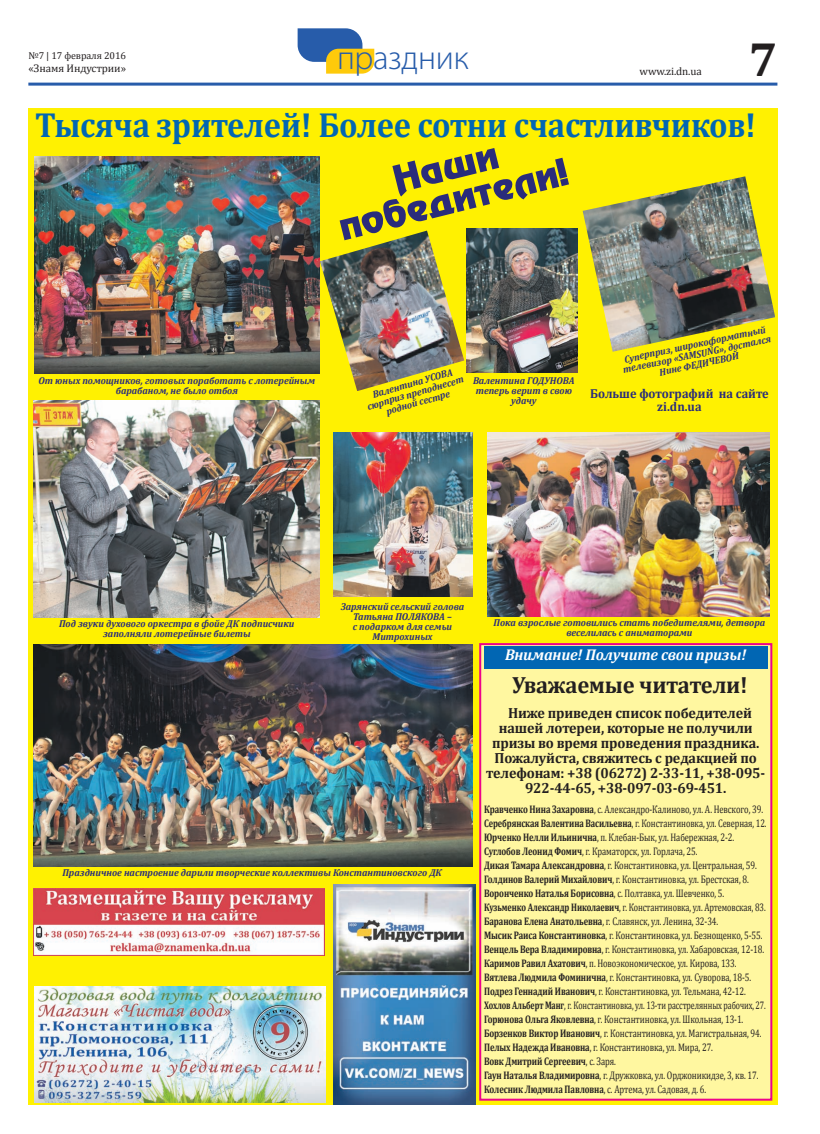
<style>
.page{position:relative;width:820px;height:1134px;background:#fff}
.page>*{position:absolute;margin:0;border:0;box-sizing:border-box;transform-origin:0 0}
.t1{font:700 48.3px "Cambria";color:#231f20}
.t2{font:41.2px/33px "Regata";color:#2a2c7b;text-align:center;scale:1.06 1}
.t3{font:700 35px "Cambria";letter-spacing:-.01em;color:#0166b3;scale:.93 1}
.t4{font:300 34.2px "Myriad Pro";letter-spacing:-.01em;color:#275caa}
.t5{font:700 23.5px "Cambria";letter-spacing:-.01em;color:#231f20;scale:.96 1}
.t6{font:italic 700 15.7px "Cambria";letter-spacing:-.01em;color:#fff}
.t7{font:700 14.7px/15px "Cambria";letter-spacing:-.01em;color:#231f20;text-align:center;scale:.96 1}
.t8{font:700 13px/13px "Cambria";color:#2a2c7b;text-align:center;scale:.95 1}
.t9{font:11px/14px "Cambria";letter-spacing:-.01em;color:#231f20;scale:.77 1}
.t10{font:11px "Cambria";letter-spacing:-.01em;color:#231f20}
.t11{font:italic 700 10px/10px "Cambria";color:#2a2c7b;text-align:center;scale:.95 1}
.t12{font:10px "Cambria";letter-spacing:-.01em;color:#231f20}
.s1{font-weight:700}
</style>
<div class="page">
<hr style="left:28px;top:83px;width:749px;height:3px;background:#275caa">
<div style="left:28px;top:108px;width:749px;height:996px;background:#fff101"></div>
<svg style="left:297px;top:28px;width:77px;height:46px"></svg>
<img style="left:33px;top:888px;width:291px;height:67px">
<img style="left:34px;top:986px;width:291px;height:117px">
<img style="left:333px;top:884px;width:142px;height:220px">
<div style="left:480px;top:644px;width:291px;height:456px;background:#fff7a0"></div>
<div style="left:484px;top:646px;width:283px;height:23px;background:#0166b3"></div>
<div style="left:479px;top:643px;width:293px;height:458px;border:2px solid #ed028c"></div>
<img style="left:33px;top:644px;width:439px;height:222px">
<img style="left:34px;top:400px;width:285px;height:217px">
<img style="left:35px;top:156px;width:284px;height:217px">
<img style="left:487px;top:433px;width:282px;height:183px">
<img style="left:333px;top:432px;width:139px;height:164px">
<img style="left:320px;top:231px;width:144px;height:160px">
<img style="left:466px;top:228px;width:111px;height:144px">
<img style="left:582px;top:176px;width:192px;height:176px">
<p class="t1" style="left:748px;top:25px;width:30px">7</p>
<p class="t4" style="left:337px;top:39px;width:133px">праздник</p>
<p class="t12" style="left:28px;top:50px;width:99px">№7 | 17 февраля 2016</p>
<p class="t10" style="left:28px;top:62px;width:99px">«Знамя Индустрии»</p>
<p class="t10" style="left:639px;top:64px;width:64px">www.zi.dn.ua</p>
<p class="t3" style="left:35px;top:100px;width:776px">Тысяча зрителей! Более сотни счастливчиков!</p>
<p class="t2" style="left:327px;top:180px;width:223px;rotate:-14deg">Наши победители!</p>
<p class="t11" style="left:39px;top:375px;width:292px">От юных помощников, готовых поработать с лотерейным барабаном, не было отбоя</p>
<p class="t11" style="left:363px;top:392px;width:106px;rotate:-16deg">Валентина Усова сюрприз преподнесет родной сестре</p>
<p class="t11" style="left:473px;top:376px;width:109px">Валентина Годунова теперь верит в свою удачу</p>
<p class="t11" style="left:619px;top:355px;width:161px;rotate:-12deg">Суперприз, широкоформатный телевизор «SAMSUNG», достался<br>Нине Федичевой</p>
<p class="t8" style="left:589px;top:386px;width:190px">Больше фотографий на сайте zi.dn.ua</p>
<p class="t11" style="left:59px;top:618px;width:249px">Под звуки духового оркестра в фойе ДК подписчики заполняли лотерейные билеты</p>
<p class="t11" style="left:340px;top:601px;width:131px">Зарянский сельский голова<br>Татьяна Полякова –<br>с подарком для семьи<br>Митрохиных</p>
<p class="t11" style="left:493px;top:617px;width:287px">Пока взрослые готовились стать победителями, детвора веселилась с аниматорами</p>
<p class="t11" style="left:62px;top:867px;width:400px">Праздничное настроение дарили творческие коллективы Константиновского ДК</p>
<p class="t6" style="left:505px;top:645px;width:243px">Внимание! Получите свои призы!</p>
<p class="t5" style="left:512px;top:668px;width:247px">Уважаемые читатели!</p>
<p class="t7" style="left:486px;top:705px;width:292px">Ниже приведен список победителей нашей лотереи, которые не получили призы во время проведения праздника.<br>Пожалуйста, свяжитесь с редакцией по телефонам: +38 (06272) 2-33-11, +38-095- 922-44-65, +38-097-03-69-451.</p>
<p class="t9" style="left:484px;top:802px;width:368px"><span class="s1">Кравченко Нина Захаровна</span>, с. Александро-Калиново, ул. А. Невского, 39.<br><span class="s1">Серебрянская Валентина Васильевна</span>, г. Константиновка, ул. Северная, 12.<br><span class="s1">Юрченко Нелли Ильинична</span>, п. Клебан-Бык, ул. Набережная, 2-2.<br><span class="s1">Суглобов Леонид Фомич</span>, г. Краматорск, ул. Горлача, 25.<br><span class="s1">Дикая Тамара Александровна</span>, г. Константиновка, ул. Центральная, 59.<br><span class="s1">Голдинов Валерий Михайлович</span>, г. Константиновка, ул. Брестская, 8.<br><span class="s1">Воронченко Наталья Борисовна</span>, с. Полтавка, ул. Шевченко, 5.<br><span class="s1">Кузьменко Александр Николаевич</span>, г. Константиновка, ул. Артемовская, 83.<br><span class="s1">Баранова Елена Анатольевна</span>, г. Славянск, ул. Ленина, 32-34.<br><span class="s1">Мысик Раиса Константиновка</span>, г. Константиновка, ул. Безнощенко, 5-55.<br><span class="s1">Венцель Вера Владимировна</span>, г. Константиновка, ул. Хабаровская, 12-18.<br><span class="s1">Каримов Равил Ахатович</span>, п. Новоэкономическое, ул. Кирова, 133.<br><span class="s1">Вятлева Людмила Фоминична</span>, г. Константиновка, ул. Суворова, 18-5.<br><span class="s1">Подрез Геннадий Иванович</span>, г. Константиновка, ул. Тельмана, 42-12.<br><span class="s1">Хохлов Альберт Манг</span>, г. Константиновка, ул. 13-ти расстрелянных рабочих, 27.<br><span class="s1">Горюнова Ольга Яковлевна</span>, г. Константиновка, ул. Школьная, 13-1.<br><span class="s1">Борзенков Виктор Иванович</span>, г. Константиновка, ул. Магистральная, 94.<br><span class="s1">Пелых Надежда Ивановна</span>, г. Константиновка, ул. Мира, 27.<br><span class="s1">Вовк Дмитрий Сергеевич</span>, с. Заря.<br><span class="s1">Гаун Наталья Владимировна</span>, г. Дружковка, ул. Орджоникидзе, 3, кв. 17.<br><span class="s1">Колесник Людмила Павловна</span>, с. Артема, ул. Садовая, д. 6.</p>
</div>
